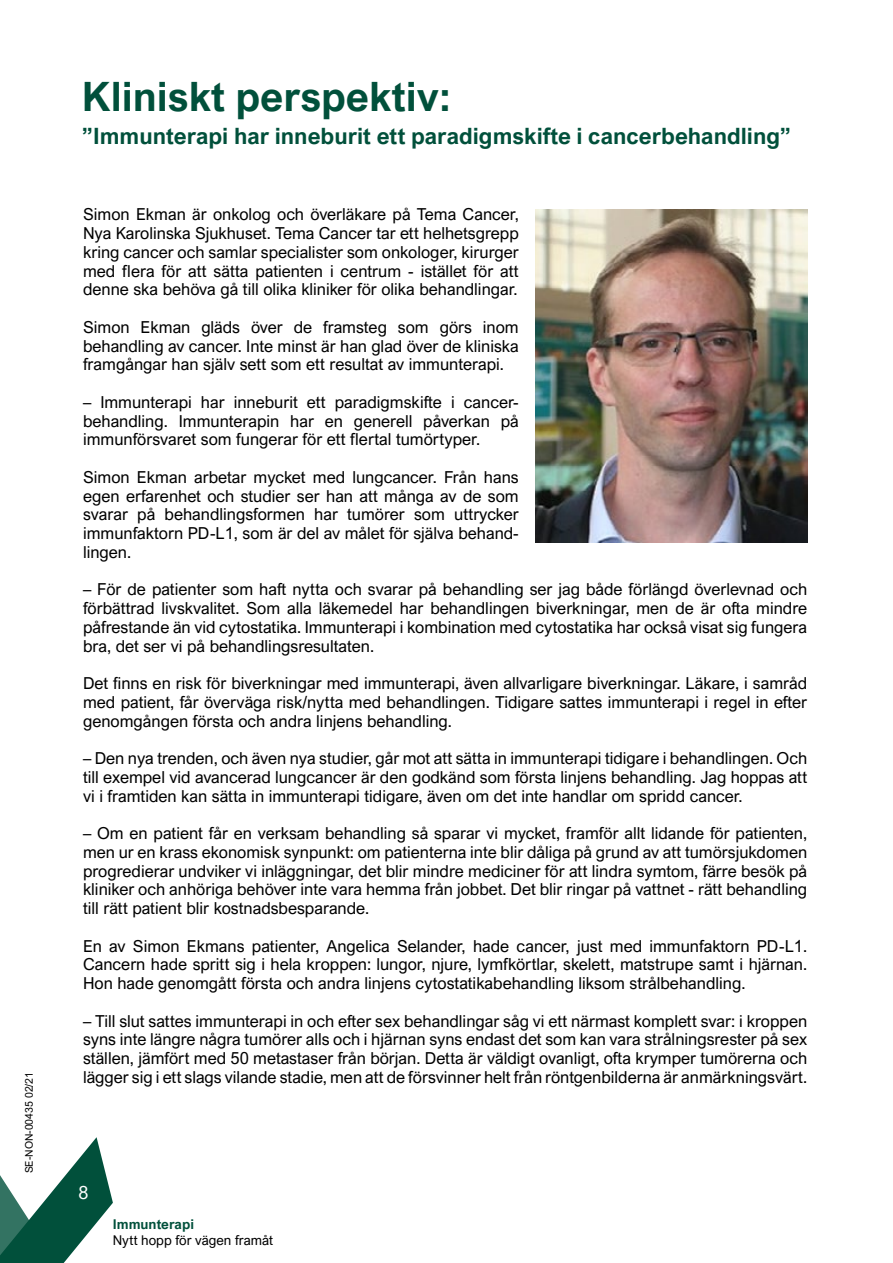
<style>
.page{position:relative;width:893px;height:1263px;background:#fff}
.page>*{position:absolute;margin:0;border:0;box-sizing:border-box;transform-origin:0 0}
.t1{font:700 40.5px "Arial Nova";color:#01503b}
.t2{font:700 22.5px "Arial Nova";color:#01503b}
.t3{font:18px "Arial Nova";color:#fff}
.t4{font:16.5px/18.8px "Arial Nova";color:#000;text-align:justify}
.t5{font:13.5px "Arial Nova";color:#000}
.t6{font:700 13.5px "Arial Nova";color:#01503b}
.t7{font:10.5px "Arial Nova";color:#000}
</style>
<div class="page">
<svg style="left:0;top:1137px;width:113px;height:126px"></svg>
<img style="left:536px;top:210px;width:271px;height:332px">
<p class="t7" style="left:23px;top:1173px;width:103px;rotate:-90deg">SE-NON-00435 02/21</p>
<h1 class="t1" style="left:82px;top:73px;width:371px">Kliniskt perspektiv:</h1>
<h2 class="t2" style="left:82px;top:123px;width:710px">”Immunterapi har inneburit ett paradigmskifte i cancerbehandling”</h2>
<p class="t4" style="left:83px;top:205px;width:437px">Simon Ekman är onkolog och överläkare på Tema Cancer, Nya Karolinska Sjukhuset. Tema Cancer tar ett helhetsgrepp kring cancer och samlar specialister som onkologer, kirurger med flera för att sätta patienten i centrum - istället för att denne ska behöva gå till olika kliniker för olika behandlingar.</p>
<p class="t4" style="left:83px;top:318px;width:437px">Simon Ekman gläds över de framsteg som görs inom behandling av cancer. Inte minst är han glad över de kliniska framgångar han själv sett som ett resultat av immunterapi.</p>
<p class="t4" style="left:83px;top:393px;width:437px">– Immunterapi har inneburit ett paradigmskifte i cancer&shy;behandling. Immunterapin har en generell påverkan på immunförsvaret som fungerar för ett flertal tumörtyper.</p>
<p class="t4" style="left:83px;top:468px;width:437px">Simon Ekman arbetar mycket med lungcancer. Från hans egen erfarenhet och studier ser han att många av de som svarar på behandlingsformen har tumörer som uttrycker immunfaktorn PD-L1, som är del av målet för själva behand&shy;lingen.</p>
<p class="t4" style="left:83px;top:580px;width:726px">– För de patienter som haft nytta och svarar på behandling ser jag både förlängd överlevnad och förbättrad livskvalitet. Som alla läkemedel har behandlingen biverkningar, men de är ofta mindre påfrestande än vid cytostatika. Immunterapi i kombination med cytostatika har också visat sig fungera bra, det ser vi på behandlingsresultaten.</p>
<p class="t4" style="left:83px;top:674px;width:726px">Det finns en risk för biverkningar med immunterapi, även allvarligare biverkningar. Läkare, i samråd med patient, får överväga risk/nytta med behandlingen. Tidigare sattes immunterapi i regel in efter genomgången första och andra linjens behandling.</p>
<p class="t4" style="left:83px;top:749px;width:726px">– Den nya trenden, och även nya studier, går mot att sätta in immunterapi tidigare i behandlingen. Och till exempel vid avancerad lungcancer är den godkänd som första linjens behandling. Jag hoppas att vi i framtiden kan sätta in immunterapi tidigare, även om det inte handlar om spridd cancer.</p>
<p class="t4" style="left:83px;top:824px;width:726px">– Om en patient får en verksam behandling så sparar vi mycket, framför allt lidande för patienten, men ur en krass ekonomisk synpunkt: om patienterna inte blir dåliga på grund av att tumörsjukdomen progredierar undviker vi inläggningar, det blir mindre mediciner för att lindra symtom, färre besök på kliniker och anhöriga behöver inte vara hemma från jobbet. Det blir ringar på vattnet - rätt behandling till rätt patient blir kostnadsbesparande.</p>
<p class="t4" style="left:83px;top:936px;width:726px">En av Simon Ekmans patienter, Angelica Selander, hade cancer, just med immunfaktorn PD-L1.<br>Cancern hade spritt sig i hela kroppen: lungor, njure, lymfkörtlar, skelett, matstrupe samt i hjärnan.<br>Hon hade genomgått första och andra linjens cytostatikabehandling liksom strålbehandling.</p>
<p class="t4" style="left:83px;top:1011px;width:726px">– Till slut sattes immunterapi in och efter sex behandlingar såg vi ett närmast komplett svar: i kroppen syns inte längre några tumörer alls och i hjärnan syns endast det som kan vara strålningsrester på sex ställen, jämfört med 50 metastaser från början. Detta är väldigt ovanligt, ofta krymper tumörerna och lägger sig i ett slags vilande stadie, men att de försvinner helt från röntgenbilderna är anmärkningsvärt.</p>
<p class="t3" style="left:78px;top:1182px;width:12px">8</p>
<p class="t6" style="left:113px;top:1216px;width:83px">Immunterapi</p>
<p class="t5" style="left:113px;top:1233px;width:162px">Nytt hopp för vägen framåt</p>
</div>
